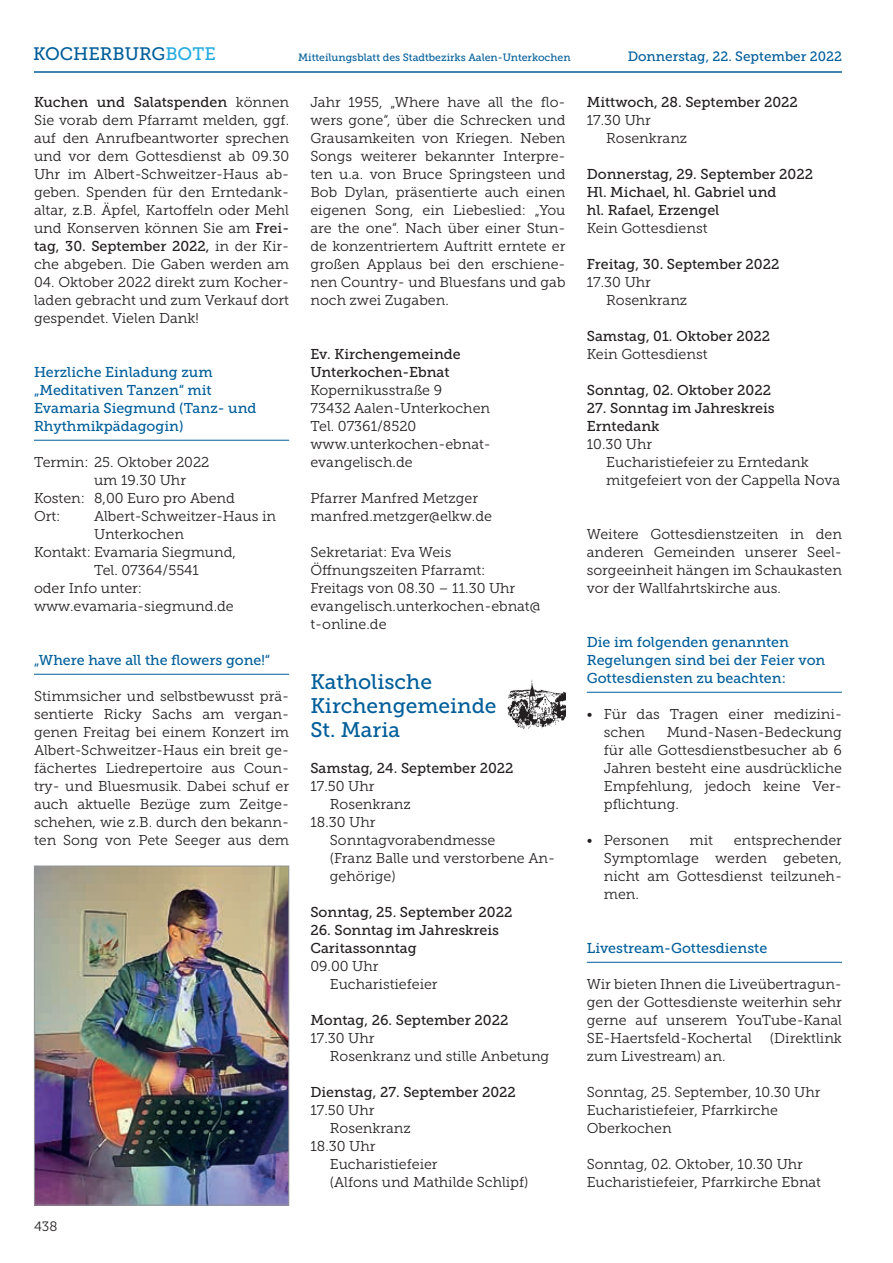
<style>
.page{position:relative;width:893px;height:1263px;background:#fff}
.page>*{position:absolute;margin:0;border:0;box-sizing:border-box;transform-origin:0 0}
.t1{font:21px/24px "Museo Slab 500";color:#005e9a}
.t2{font:18px "Museo Slab 500";color:#005e9a}
.t3{font:14.25px/18px "Museo Slab 300";color:#231f20}
.t4{font:14.25px/18px "Museo Slab 500";color:#231f20}
.t5{font:14.25px/18px "Museo Slab 500";color:#005e9a}
.t6{font:13.5px "Museo Slab 500";color:#005e9a}
.t7{font:13.5px "Museo Slab 300";color:#231f20}
.t8{font:10.5px "Museo Slab 500";color:#005e9a}
.s1{color:#24aae1}
.s2{font-family:"Museo Slab 300"}
.s3{font-family:"Museo Slab 500"}
</style>
<div class="page">
<hr style="left:34px;top:71px;width:808px;height:2px;background:#005e9a">
<hr style="left:34px;top:440px;width:255px;height:1px;background:#005e9a">
<hr style="left:34px;top:674px;width:255px;height:1px;background:#005e9a">
<hr style="left:587px;top:692px;width:255px;height:1px;background:#005e9a">
<hr style="left:587px;top:962px;width:255px;height:1px;background:#005e9a">
<img style="left:507px;top:680px;width:59px;height:48px">
<img style="left:36px;top:868px;width:251px;height:335px">
<div style="left:34px;top:866px;width:255px;height:339px;border:1px solid #939598"></div>
<p class="t2" style="left:33px;top:44px;width:184px">KOCHERBURG<span class="s1">BOTE</span></p>
<p class="t8" style="left:298px;top:51px;width:274px">Mitteilungsblatt des Stadtbezirks Aalen-Unterkochen</p>
<p class="t6" style="left:628px;top:49px;width:216px">Donnerstag, 22. September 2022</p>
<p class="t4" style="left:34px;top:93px;width:257px">Kuchen und Salatspenden <span class="s2">können</span></p>
<p class="t3" style="left:34px;top:111px;width:257px;text-align:justify">Sie vorab dem Pfarramt melden, ggf. auf den Anrufbeantworter sprechen und vor dem Gottesdienst ab 09.30<br>Uhr im Albert-Schweitzer-Haus ab&shy;geben. Spenden für den Erntedank&shy;altar, z.B. Äpfel, Kartoffeln oder Mehl und Konserven können Sie am <span class="s3">Frei-</span></p>
<p class="t4" style="left:34px;top:237px;width:257px">tag, 30. September 2022, <span class="s2">in der Kir-</span></p>
<p class="t3" style="left:34px;top:255px;width:257px">che abgeben. Die Gaben werden am</p>
<p class="t3" style="left:34px;top:273px;width:257px;text-align:justify">04. Oktober 2022 direkt zum Kocher&shy;laden gebracht und zum Verkauf dort gespendet. Vielen Dank!</p>
<p class="t5" style="left:34px;top:363px;width:224px">Herzliche Einladung zum „Meditativen Tanzen“ mit<br>Evamaria Siegmund (Tanz- und<br>Rhythmikpädagogin)</p>
<p class="t3" style="left:34px;top:453px;width:177px">Termin: 25. Oktober 2022</p>
<p class="t3" style="left:94px;top:471px;width:94px">um 19.30 Uhr</p>
<p class="t3" style="left:34px;top:489px;width:202px">Kosten: 8,00 Euro pro Abend</p>
<p class="t3" style="left:34px;top:507px;width:28px">Ort:</p>
<p class="t3" style="left:94px;top:507px;width:184px">Albert-Schweitzer-Haus in</p>
<p class="t3" style="left:94px;top:525px;width:92px">Unterkochen</p>
<p class="t3" style="left:34px;top:543px;width:204px">Kontakt: Evamaria Siegmund,</p>
<p class="t3" style="left:94px;top:561px;width:107px">Tel. 07364/5541</p>
<p class="t3" style="left:34px;top:579px;width:110px">oder Info unter:</p>
<p class="t3" style="left:34px;top:597px;width:201px">www.evamaria-siegmund.de</p>
<p class="t5" style="left:34px;top:651px;width:238px">„Where have all the flowers gone!“</p>
<p class="t3" style="left:34px;top:687px;width:257px;text-align:justify">Stimmsicher und selbstbewusst prä&shy;sentierte Ricky Sachs am vergan&shy;genen Freitag bei einem Konzert im Albert-Schweitzer-Haus ein breit ge&shy;fächertes Liedrepertoire aus Coun&shy;try- und Bluesmusik. Dabei schuf er auch aktuelle Bezüge zum Zeitge&shy;schehen, wie z.B. durch den bekann&shy;ten Song von Pete Seeger aus dem</p>
<p class="t7" style="left:34px;top:1218px;width:25px">438</p>
<p class="t3" style="left:310px;top:93px;width:257px;text-align:justify">Jahr 1955, „Where have all the flo&shy;wers gone“, über die Schrecken und Grausamkeiten von Kriegen. Neben Songs weiterer bekannter Interpre&shy;ten u.a. von Bruce Springsteen und Bob Dylan, präsentierte auch einen eigenen Song, ein Liebeslied: „You are the one“. Nach über einer Stun&shy;de konzentriertem Auftritt erntete er großen Applaus bei den erschiene&shy;nen Country- und Bluesfans und gab noch zwei Zugaben.</p>
<p class="t4" style="left:310px;top:345px;width:152px">Ev. Kirchengemeinde<br>Unterkochen-Ebnat</p>
<p class="t3" style="left:310px;top:381px;width:182px">Kopernikusstraße 9<br>73432 Aalen-Unterkochen<br>Tel. 07361/8520 www.unterkochen-ebnat&shy;evangelisch.de</p>
<p class="t3" style="left:310px;top:489px;width:183px">Pfarrer Manfred Metzger manfred.metzger@elkw.de</p>
<p class="t3" style="left:310px;top:543px;width:232px">Sekretariat: Eva Weis<br>Öffnungszeiten Pfarramt:<br>Freitags von 08.30 – 11.30 Uhr evangelisch.unterkochen-ebnat@ t-online.de</p>
<h1 class="t1" style="left:310px;top:669px;width:188px">Katholische<br>Kirchengemeinde<br>St. Maria</h1>
<p class="t4" style="left:310px;top:759px;width:205px">Samstag, 24. September 2022</p>
<p class="t3" style="left:310px;top:777px;width:66px">17.50 Uhr</p>
<p class="t3" style="left:330px;top:795px;width:82px">Rosenkranz</p>
<p class="t3" style="left:310px;top:813px;width:67px">18.30 Uhr</p>
<p class="t3" style="left:330px;top:831px;width:167px">Sonntagvorabendmesse</p>
<p class="t3" style="left:330px;top:849px;width:227px">(Franz Balle und verstorbene An-</p>
<p class="t3" style="left:330px;top:867px;width:67px">gehörige)</p>
<p class="t4" style="left:310px;top:903px;width:204px">Sonntag, 25. September 2022</p>
<p class="t4" style="left:310px;top:921px;width:190px">26. Sonntag im Jahreskreis<br>Caritassonntag</p>
<p class="t3" style="left:330px;top:957px;width:109px;text-indent:-19px">09.00 Uhr<br>Eucharistiefeier</p>
<p class="t4" style="left:310px;top:1011px;width:199px">Montag, 26. September 2022</p>
<p class="t3" style="left:330px;top:1029px;width:221px;text-indent:-19px">17.30 Uhr<br>Rosenkranz und stille Anbetung</p>
<p class="t4" style="left:310px;top:1083px;width:207px">Dienstag, 27. September 2022</p>
<p class="t3" style="left:310px;top:1101px;width:66px">17.50 Uhr</p>
<p class="t3" style="left:330px;top:1119px;width:82px">Rosenkranz</p>
<p class="t3" style="left:310px;top:1137px;width:67px">18.30 Uhr</p>
<p class="t3" style="left:330px;top:1155px;width:109px">Eucharistiefeier</p>
<p class="t3" style="left:330px;top:1173px;width:200px">(Alfons und Mathilde Schlipf)</p>
<p class="t4" style="left:587px;top:93px;width:213px">Mittwoch, 28. September 2022</p>
<p class="t3" style="left:606px;top:111px;width:82px;text-indent:-19px">17.30 Uhr<br>Rosenkranz</p>
<p class="t4" style="left:587px;top:165px;width:228px">Donnerstag, 29. September 2022<br>Hl. Michael, hl. Gabriel und<br>hl. Rafael, Erzengel</p>
<p class="t3" style="left:587px;top:219px;width:122px">Kein Gottesdienst</p>
<p class="t4" style="left:587px;top:255px;width:194px">Freitag, 30. September 2022</p>
<p class="t3" style="left:606px;top:273px;width:82px;text-indent:-19px">17.30 Uhr<br>Rosenkranz</p>
<p class="t4" style="left:587px;top:327px;width:185px">Samstag, 01. Oktober 2022</p>
<p class="t3" style="left:587px;top:345px;width:122px">Kein Gottesdienst</p>
<p class="t4" style="left:587px;top:381px;width:186px">Sonntag, 02. Oktober 2022</p>
<p class="t4" style="left:587px;top:399px;width:189px">27. Sonntag im Jahreskreis<br>Erntedank</p>
<p class="t3" style="left:606px;top:435px;width:235px;text-indent:-19px">10.30 Uhr<br>Eucharistiefeier zu Erntedank mitgefeiert von der Cappella Nova</p>
<p class="t3" style="left:587px;top:525px;width:257px;text-align:justify">Weitere Gottesdienstzeiten in den anderen Gemeinden unserer Seel&shy;sorgeeinheit hängen im Schaukasten vor der Wallfahrtskirche aus.</p>
<p class="t5" style="left:587px;top:633px;width:240px">Die im folgenden genannten<br>Regelungen sind bei der Feier von<br>Gottesdiensten zu beachten:</p>
<p class="t3" style="left:604px;top:705px;width:240px;text-indent:-17px">• Für das Tragen einer medizini&shy;schen</p>
<p class="t3" style="left:604px;top:723px;width:240px;text-align:justify;text-indent:63px">Mund-Nasen-Bedeckung für alle Gottesdienstbesucher ab 6<br>Jahren besteht eine ausdrückliche Empfehlung, jedoch keine Ver&shy;pflichtung.</p>
<p class="t3" style="left:587px;top:831px;width:84px">• Personen</p>
<p class="t3" style="left:690px;top:831px;width:25px">mit</p>
<p class="t3" style="left:604px;top:831px;width:240px;text-align:justify;text-indent:130px">entsprechender Symptomlage werden gebeten, nicht am Gottesdienst teilzuneh&shy;men.</p>
<p class="t5" style="left:587px;top:939px;width:182px">Livestream-Gottesdienste</p>
<p class="t3" style="left:587px;top:975px;width:257px;text-align:justify">Wir bieten Ihnen die Liveübertragun&shy;gen der Gottesdienste weiterhin sehr gerne auf unserem YouTube-Kanal SE-Haertsfeld-Kochertal</p>
<p class="t3" style="left:770px;top:1029px;width:74px">(Direktlink</p>
<p class="t3" style="left:587px;top:1047px;width:140px">zum Livestream) an.</p>
<p class="t3" style="left:587px;top:1083px;width:235px">Sonntag, 25. September, 10.30 Uhr<br>Eucharistiefeier, Pfarrkirche<br>Oberkochen</p>
<p class="t3" style="left:587px;top:1155px;width:236px">Sonntag, 02. Oktober, 10.30 Uhr<br>Eucharistiefeier, Pfarrkirche Ebnat</p>
</div>
